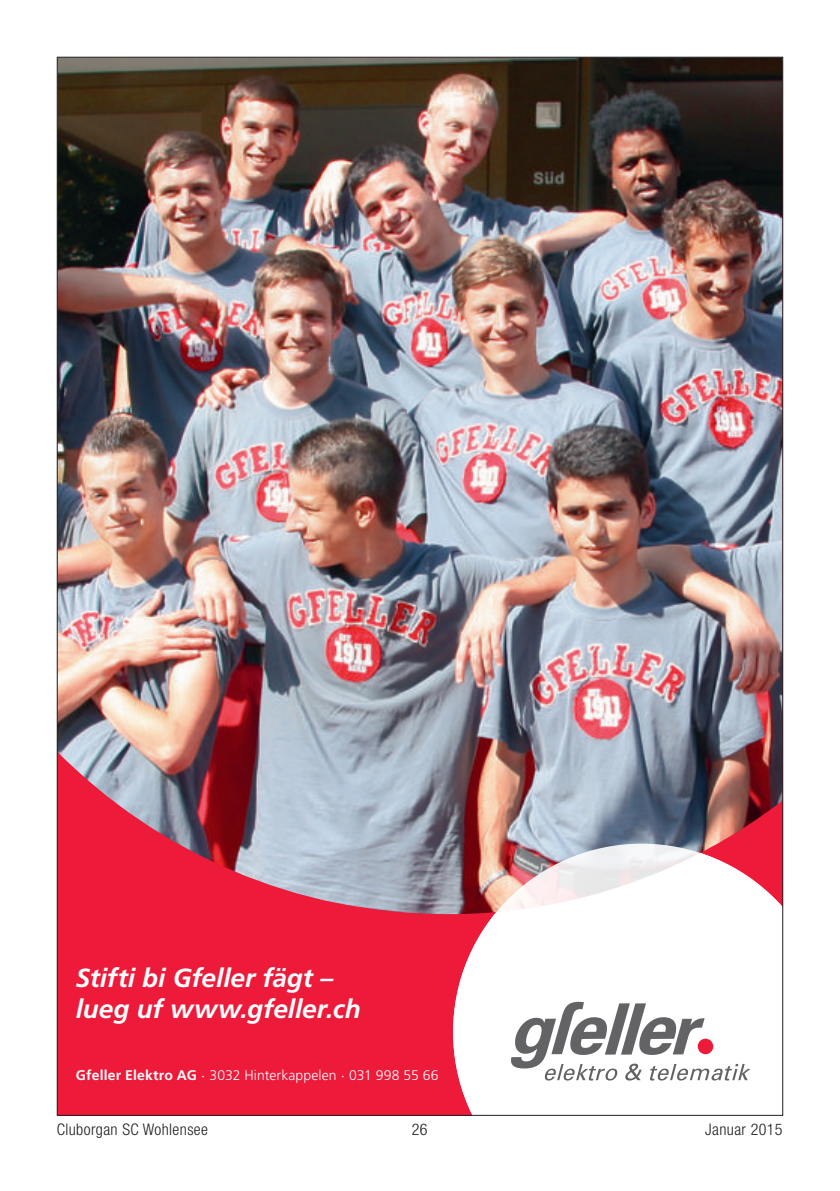
<style>
.page{position:relative;width:840px;height:1191px;background:#fff}
.page>*{position:absolute;margin:0;border:0;box-sizing:border-box;transform-origin:0 0}
.t1{font:italic 700 26.2px/31.4px "Frutiger";letter-spacing:-.005em;color:#fff}
.t2{font:300 condensed 16px "Helvetica Neue";letter-spacing:.025em;color:#231f20}
.t3{font:300 14px "Frutiger";letter-spacing:.01em;color:#fff}
.s1{font-weight:700}
.s2{font-size:17.4px}
</style>
<div class="page">
<div style="left:57px;top:130px;width:725px;height:985px;background:#ed1a3a"></div>
<img style="left:59px;top:59px;width:721px;height:855px">
<svg style="left:453px;top:843px;width:327px;height:270px;background:#f4e3e5"></svg>
<svg style="left:508px;top:1001px;width:242px;height:79px;background:#cecccd"></svg>
<h1 class="t1" style="left:76px;top:962px;width:286px">Stifti bi Gfeller fägt – lueg uf www.gfeller.ch</h1>
<p class="t3" style="left:76px;top:1067px;width:364px"><span class="s1">Gfeller Elektro AG</span> <span class="s2">·</span> 3032 Hinterkappelen <span class="s2">·</span> 031 998 55 66</p>
<p class="t2" style="left:57px;top:1120px;width:153px">Cluborgan SC Wohlensee</p>
<p class="t2" style="left:411px;top:1120px;width:17px">26</p>
<p class="t2" style="left:704px;top:1120px;width:79px">Januar 2015</p>
</div>
